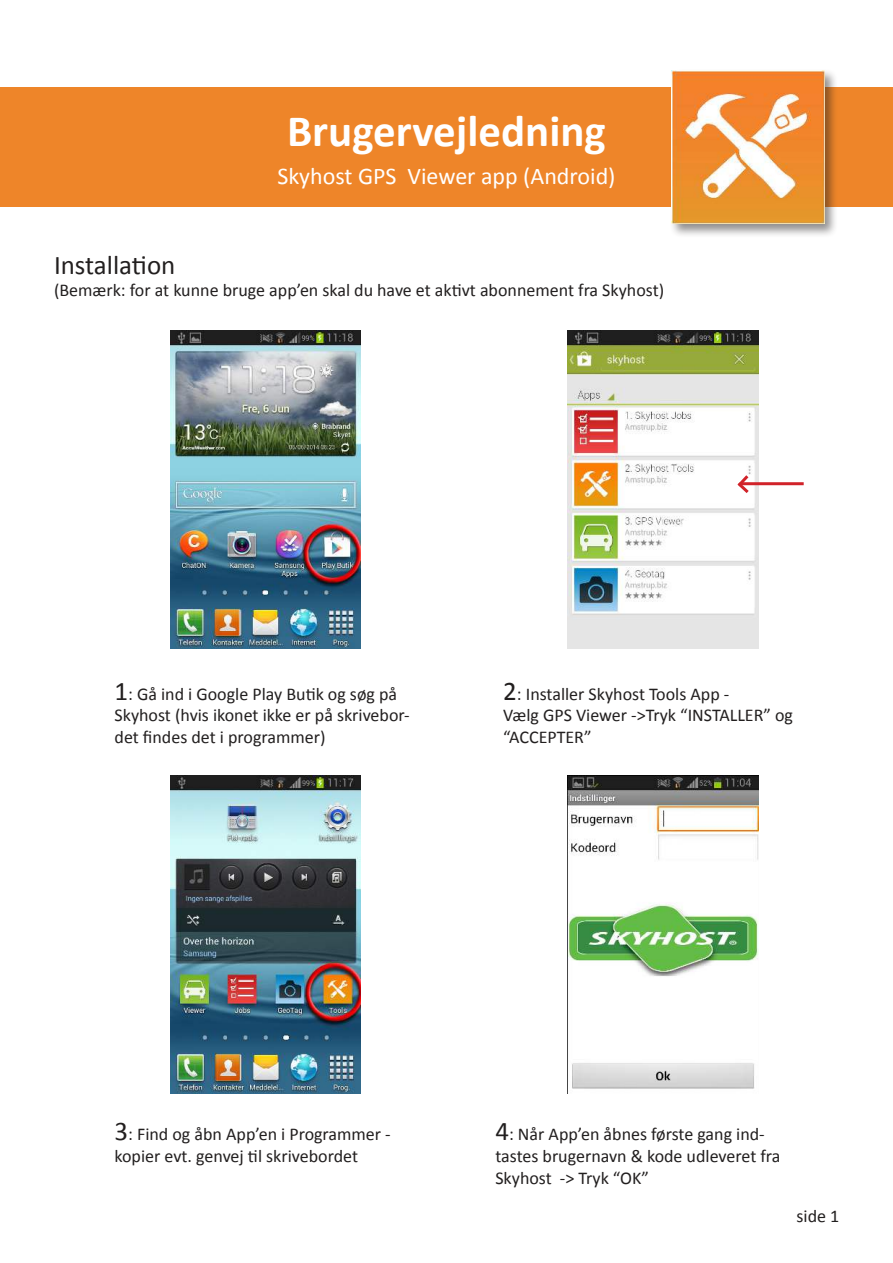
<style>
.page{position:relative;width:893px;height:1263px;background:#fff}
.page>*{position:absolute;margin:0;border:0;box-sizing:border-box;transform-origin:0 0}
.t1{font:700 45px "Calibri";color:#fff}
.t2{font:27px "Calibri";color:#221f1f}
.t3{font:24px "Calibri";color:#fff}
.t4{font:18px/21.6px "Calibri";color:#221f1f}
.s1{font-size:27px}
</style>
<div class="page">
<div style="left:0;top:87px;width:893px;height:119px;background:#ee8529"></div>
<img style="left:170px;top:331px;width:191px;height:318px">
<img style="left:568px;top:331px;width:190px;height:318px">
<img style="left:568px;top:776px;width:190px;height:313px">
<img style="left:170px;top:776px;width:191px;height:318px">
<div style="left:669px;top:68px;width:169px;height:170px;background:#221f1f;opacity:.5"></div>
<img style="left:671px;top:71px;width:153px;height:153px">
<hr style="left:740px;top:482px;width:64px;height:3px;background:#d12229">
<svg style="left:734px;top:472px;width:18px;height:24px"></svg>
<h1 class="t1" style="left:287px;top:116px;width:320px">Brugervejledning</h1>
<h3 class="t3" style="left:277px;top:167px;width:340px">Skyhost GPS Viewer app (Android)</h3>
<h2 class="t2" style="left:54px;top:247px;width:123px">Installa琀椀on</h2>
<p class="t4" style="left:54px;top:279px;width:612px">(Bemærk: for at kunne bruge app’en skal du have et ak琀椀vt abonnement fra Skyhost)</p>
<p class="t4" style="left:115px;top:682px;width:297px"><span class="s1">1</span>: Gå ind i Google Play Bu琀椀k og søg på<br>Skyhost (hvis ikonet ikke er på skrivebor&shy;det 昀椀ndes det i programmer)</p>
<p class="t4" style="left:503px;top:684px;width:291px"><span class="s1">2</span>: Installer Skyhost Tools App -<br>Vælg GPS Viewer -&gt;Tryk “INSTALLER” og “ACCEPTER”</p>
<p class="t4" style="left:115px;top:1125px;width:278px"><span class="s1">3</span>: Find og åbn App’en i Programmer - kopier evt. genvej 琀椀l skrivebordet</p>
<p class="t4" style="left:495px;top:1123px;width:287px"><span class="s1">4</span>: Når App’en åbnes første gang ind&shy;tastes brugernavn &amp; kode udleveret fra<br>Skyhost -&gt; Tryk “OK”</p>
<p class="t4" style="left:796px;top:1207px;width:44px">side 1</p>
</div>
